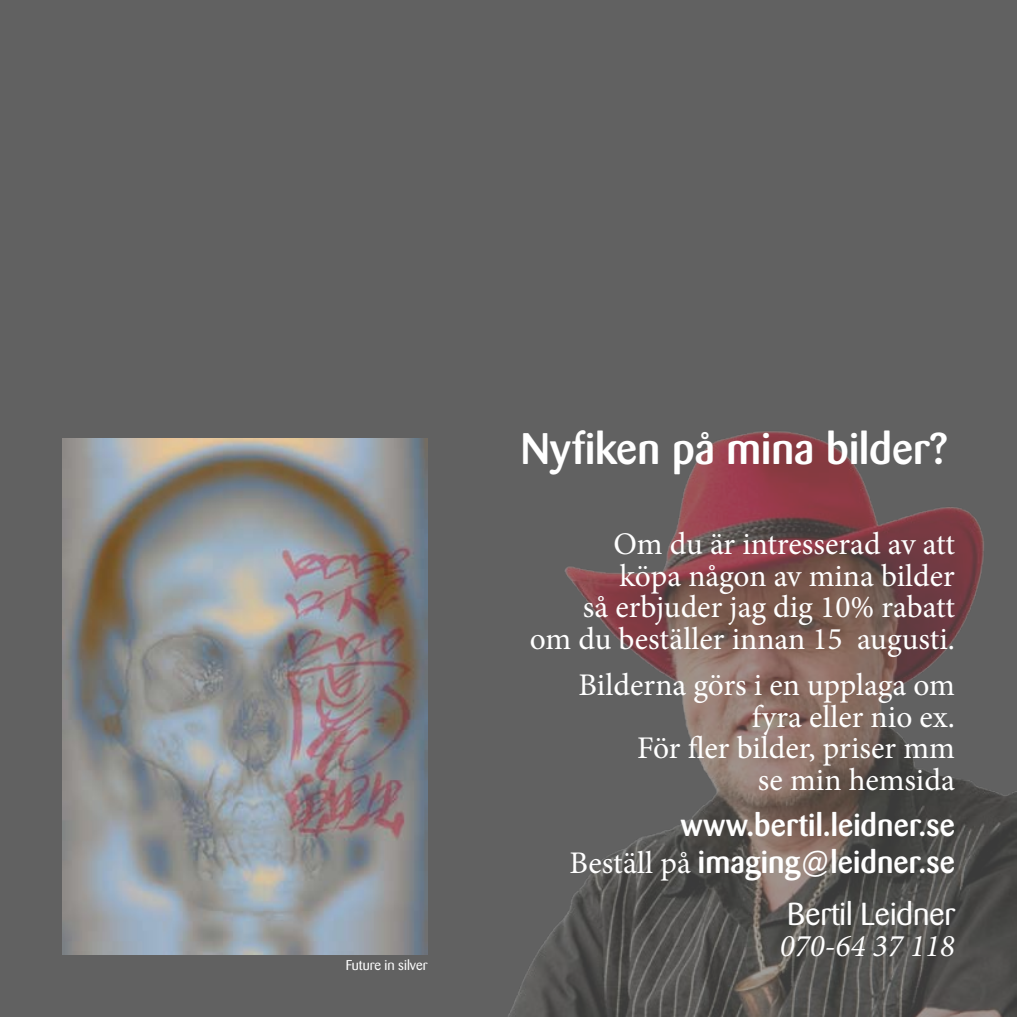
<style>
.page{position:relative;width:1017px;height:1017px;background:#616161}
.page>*{position:absolute;margin:0;border:0;box-sizing:border-box;transform-origin:0 0}
.t1{font:500 43.75px "Barmeno";letter-spacing:.005em;color:#fff}
.t2{font:31.5px/31.5px "Minion Pro";color:#fff;text-align:right}
.t3{font:500 31.5px/36.4px "Barmeno";letter-spacing:.005em;color:#fff;text-align:right}
.t4{font:31.5px "Barmeno";color:#fff}
.t5{font:italic 31.5px "Minion Pro";color:#fff}
.t6{font:14px "Barmeno";color:#fff}
.s1{font-family:"Minion Pro";font-weight:400}
</style>
<div class="page">
<img style="left:62px;top:438px;width:365px;height:517px">
<img style="left:508px;top:431px;width:509px;height:586px">
<p class="t6" style="left:346px;top:957px;width:83px">Future in silver</p>
<h1 class="t1" style="left:521px;top:423px;width:428px">Nyfiken på mina bilder?</h1>
<p class="t2" style="left:530px;top:529px;width:427px">Om du är intresserad av att<br>köpa någon av mina bilder<br>så erbjuder jag dig 10% rabatt<br>om du beställer innan 15 augusti.</p>
<p class="t2" style="left:579px;top:669px;width:378px">Bilderna görs i en upplaga om fyra eller nio ex.<br>För fler bilder, priser mm<br>se min hemsida</p>
<p class="t3" style="left:569px;top:807px;width:387px">www.bertil.leidner.se<br><span class="s1">Beställ på</span> imaging@leidner.se</p>
<p class="t4" style="left:787px;top:896px;width:169px">Bertil Leidner</p>
<p class="t5" style="left:780px;top:925px;width:177px">070-64 37 118</p>
</div>
